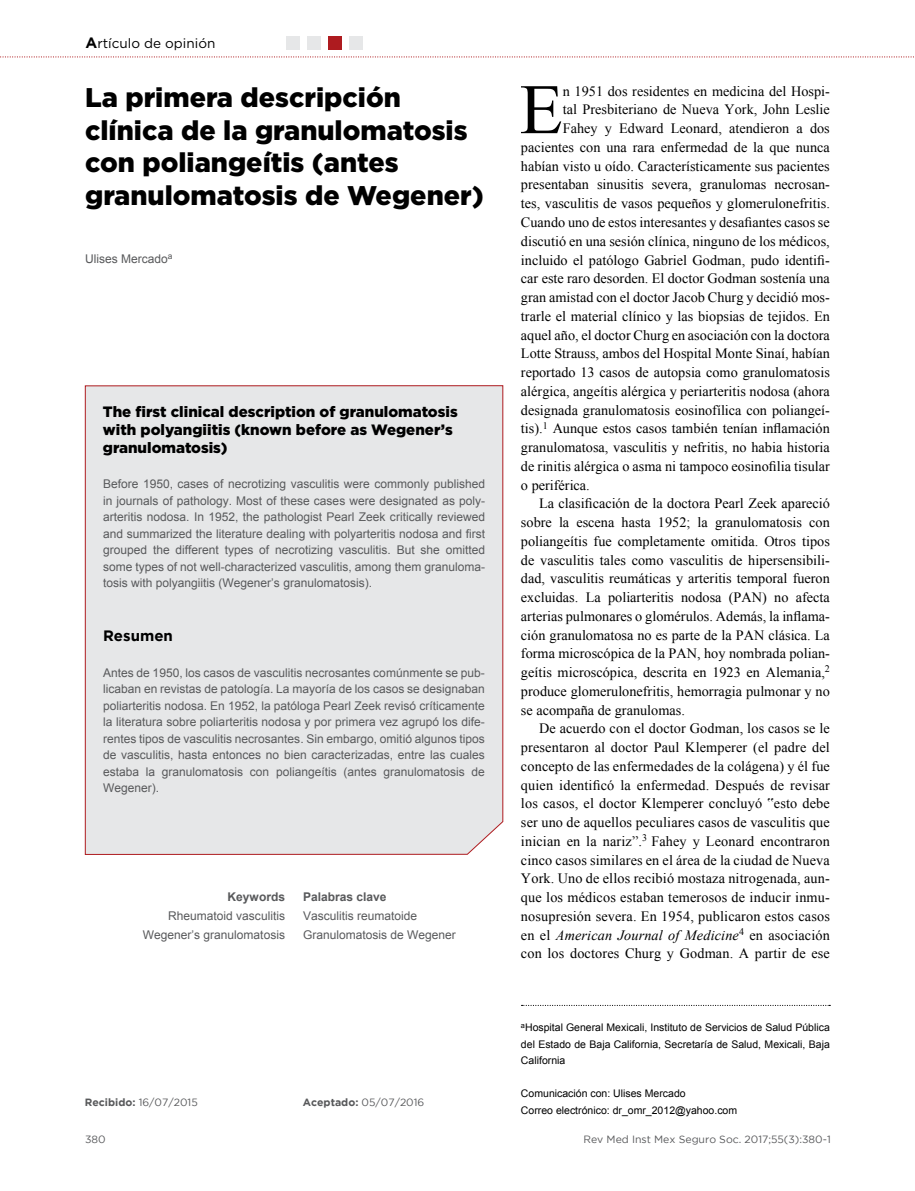
<style>
.page{position:relative;width:915px;height:1191px;background:#fff}
.page>*{position:absolute;margin:0;border:0;box-sizing:border-box;transform-origin:0 0}
.t1{font:70.95px "Times New Roman";color:#000}
.t2{font:900 27px/32.4px "Gotham";color:#000}
.t3{font:900 15px/18px "Gotham";color:#000}
.t4{font:700 15px "Gotham";color:#000}
.t5{font:14.25px "Times New Roman";color:#000}
.t6{font:italic 14.25px "Times New Roman";letter-spacing:.01em;color:#000}
.t7{font:13.5px "Gotham";color:#000}
.t8{font:12px/16.5px "Arial";color:#58595b;text-align:justify}
.t9{font:700 12px "Arial";color:#58595b}
.t10{font:10.5px/16.5px "Arial";color:#000;text-align:justify}
.t11{font:10.5px "Gotham";color:#58595b}
.s1{font-weight:700;font-size:15px}
.s2{font-weight:700}
.s3{font-style:normal}
</style>
<div class="page">
<div style="left:84px;top:385px;width:419px;height:470px;background:#e6e7e8"></div>
<svg style="left:0;top:56px;width:914px;height:1px"></svg>
<div style="left:286px;top:37px;width:13px;height:13px;background:#e6e7e8"></div>
<div style="left:307px;top:37px;width:14px;height:13px;background:#e6e7e8"></div>
<div style="left:328px;top:37px;width:13px;height:13px;background:#ae1b1f"></div>
<div style="left:349px;top:37px;width:14px;height:13px;background:#e6e7e8"></div>
<svg style="left:521px;top:1004px;width:309px;height:2px"></svg>
<p class="t7" style="left:85px;top:35px;width:131px"><span class="s1">A</span>rtículo de opinión</p>
<h2 class="t2" style="left:85px;top:81px;width:400px">La primera descripción clínica de la granulomatosis con poliangeítis (antes granulomatosis de Wegener)</h2>
<p class="t8" style="left:85px;top:251px;width:89px">Ulises Mercado<sup>a</sup></p>
<p class="t3" style="left:103px;top:402px;width:356px">The first clinical description of granulomatosis with polyangiitis (known before as Wegener’s granulomatosis)</p>
<p class="t8" style="left:103px;top:476px;width:383px">Before 1950, cases of necrotizing vasculitis were commonly published in journals of pathology. Most of these cases were designated as poly&shy;arteritis nodosa. In 1952, the pathologist Pearl Zeek critically reviewed and summarized the literature dealing with polyarteritis nodosa and first grouped the different types of necrotizing vasculitis. But she omitted some types of not well-characterized vasculitis, among them granuloma&shy;tosis with polyangiitis (Wegener’s granulomatosis).</p>
<p class="t4" style="left:103px;top:627px;width:71px">Resumen</p>
<p class="t8" style="left:103px;top:664px;width:383px">Antes de 1950, los casos de vasculitis necrosantes comúnmente se pub&shy;licaban en revistas de patología. La mayoría de los casos se designaban poliarteritis nodosa. En 1952, la patóloga Pearl Zeek revisó críticamente la literatura sobre poliarteritis nodosa y por primera vez agrupó los dife&shy;rentes tipos de vasculitis necrosantes. Sin embargo, omitió algunos tipos de vasculitis, hasta entonces no bien caracterizadas, entre las cuales estaba la granulomatosis con poliangeítis (antes granulomatosis de Wegener).</p>
<p class="t9" style="left:227px;top:889px;width:59px">Keywords</p>
<p class="t8" style="left:143px;top:906px;width:144px;line-height:18.8px;text-align:right">Rheumatoid vasculitis<br>Wegener’s granulomatosis</p>
<p class="t9" style="left:303px;top:889px;width:85px">Palabras clave</p>
<p class="t8" style="left:303px;top:906px;width:154px;line-height:18.8px">Vasculitis reumatoide<br>Granulomatosis de Wegener</p>
<p class="t11" style="left:85px;top:1096px;width:114px"><span class="s2">Recibido:</span> 16/07/2015</p>
<p class="t11" style="left:303px;top:1096px;width:123px"><span class="s2">Aceptado:</span> 05/07/2016</p>
<p class="t11" style="left:85px;top:1133px;width:22px">380</p>
<h1 class="t1" style="left:519px;top:62px;width:45px">E</h1>
<p class="t5" style="left:562px;top:81px;width:268px">n 1951 dos residentes en medicina del Hospi-</p>
<p class="t5" style="left:562px;top:100px;width:268px">tal Presbiteriano de Nueva York, John Leslie</p>
<p class="t5" style="left:562px;top:119px;width:268px">Fahey y Edward Leonard, atendieron a dos</p>
<p class="t5" style="left:521px;top:138px;width:310px">pacientes con una rara enfermedad de la que nunca</p>
<p class="t5" style="left:521px;top:156px;width:310px">habían visto u oído. Característicamente sus pacientes</p>
<p class="t5" style="left:521px;top:175px;width:310px">presentaban sinusitis severa, granulomas necrosan-</p>
<p class="t5" style="left:521px;top:194px;width:310px">tes, vasculitis de vasos pequeños y glomerulonefritis.</p>
<p class="t5" style="left:521px;top:213px;width:310px">Cuando uno de estos interesantes y desafiantes casos se</p>
<p class="t5" style="left:521px;top:231px;width:310px">discutió en una sesión clínica, ninguno de los médicos,</p>
<p class="t5" style="left:521px;top:250px;width:310px">incluido el patólogo Gabriel Godman, pudo identifi-</p>
<p class="t5" style="left:521px;top:269px;width:310px">car este raro desorden. El doctor Godman sostenía una</p>
<p class="t5" style="left:521px;top:288px;width:310px">gran amistad con el doctor Jacob Churg y decidió mos-</p>
<p class="t5" style="left:521px;top:306px;width:310px">trarle el material clínico y las biopsias de tejidos. En</p>
<p class="t5" style="left:521px;top:325px;width:310px">aquel año, el doctor Churg en asociación con la doctora</p>
<p class="t5" style="left:521px;top:344px;width:310px">Lotte Strauss, ambos del Hospital Monte Sinaí, habían</p>
<p class="t5" style="left:521px;top:363px;width:310px">reportado 13 casos de autopsia como granulomatosis</p>
<p class="t5" style="left:521px;top:381px;width:310px">alérgica, angeítis alérgica y periarteritis nodosa (ahora</p>
<p class="t5" style="left:521px;top:400px;width:310px">designada granulomatosis eosinofílica con poliangeí-</p>
<p class="t5" style="left:521px;top:419px;width:310px">tis).<sup>1</sup> Aunque estos casos también tenían inflamación</p>
<p class="t5" style="left:521px;top:438px;width:310px">granulomatosa, vasculitis y nefritis, no habia historia</p>
<p class="t5" style="left:521px;top:456px;width:310px">de rinitis alérgica o asma ni tampoco eosinofilia tisular</p>
<p class="t5" style="left:521px;top:475px;width:70px">o periférica.</p>
<p class="t5" style="left:539px;top:494px;width:292px">La clasificación de la doctora Pearl Zeek apareció</p>
<p class="t5" style="left:521px;top:513px;width:310px">sobre la escena hasta 1952; la granulomatosis con</p>
<p class="t5" style="left:521px;top:531px;width:310px">poliangeítis fue completamente omitida. Otros tipos</p>
<p class="t5" style="left:521px;top:550px;width:310px">de vasculitis tales como vasculitis de hipersensibili-</p>
<p class="t5" style="left:521px;top:569px;width:310px">dad, vasculitis reumáticas y arteritis temporal fueron</p>
<p class="t5" style="left:521px;top:588px;width:310px">excluidas. La poliarteritis nodosa (PAN) no afecta</p>
<p class="t5" style="left:521px;top:606px;width:310px">arterias pulmonares o glomérulos. Además, la inflama-</p>
<p class="t5" style="left:521px;top:625px;width:310px">ción granulomatosa no es parte de la PAN clásica. La</p>
<p class="t5" style="left:521px;top:644px;width:310px">forma microscópica de la PAN, hoy nombrada polian-</p>
<p class="t5" style="left:521px;top:663px;width:310px">geítis microscópica, descrita en 1923 en Alemania,<sup>2</sup></p>
<p class="t5" style="left:521px;top:681px;width:310px">produce glomerulonefritis, hemorragia pulmonar y no</p>
<p class="t5" style="left:521px;top:700px;width:165px">se acompaña de granulomas.</p>
<p class="t5" style="left:539px;top:719px;width:292px">De acuerdo con el doctor Godman, los casos se le</p>
<p class="t5" style="left:521px;top:738px;width:310px">presentaron al doctor Paul Klemperer (el padre del</p>
<p class="t5" style="left:521px;top:756px;width:310px">concepto de las enfermedades de la colágena) y él fue</p>
<p class="t5" style="left:521px;top:775px;width:310px">quien identificó la enfermedad. Después de revisar</p>
<p class="t5" style="left:521px;top:794px;width:310px">los casos, el doctor Klemperer concluyó ‟esto debe</p>
<p class="t5" style="left:521px;top:813px;width:310px">ser uno de aquellos peculiares casos de vasculitis que</p>
<p class="t5" style="left:521px;top:831px;width:310px">inician en la nariz”.<sup>3</sup> Fahey y Leonard encontraron</p>
<p class="t5" style="left:521px;top:850px;width:310px">cinco casos similares en el área de la ciudad de Nueva</p>
<p class="t5" style="left:521px;top:869px;width:310px">York. Uno de ellos recibió mostaza nitrogenada, aun-</p>
<p class="t5" style="left:521px;top:888px;width:310px">que los médicos estaban temerosos de inducir inmu-</p>
<p class="t5" style="left:521px;top:906px;width:310px">nosupresión severa. En 1954, publicaron estos casos</p>
<p class="t6" style="left:521px;top:925px;width:310px"><span class="s3">en el</span> American Journal of Medicine<sup>4</sup> <span class="s3">en asociación</span></p>
<p class="t5" style="left:521px;top:944px;width:310px">con los doctores Churg y Godman. A partir de ese</p>
<p class="t10" style="left:521px;top:1019px;width:310px"><sup>a</sup>Hospital General Mexicali, Instituto de Servicios de Salud Pública del Estado de Baja California, Secretaría de Salud, Mexicali, Baja California</p>
<p class="t10" style="left:521px;top:1085px;width:218px">Comunicación con: Ulises Mercado<br>Correo electrónico: dr_omr_2012@yahoo.com</p>
<p class="t11" style="left:583px;top:1133px;width:249px">Rev Med Inst Mex Seguro Soc. 2017;55(3):380-1</p>
</div>
